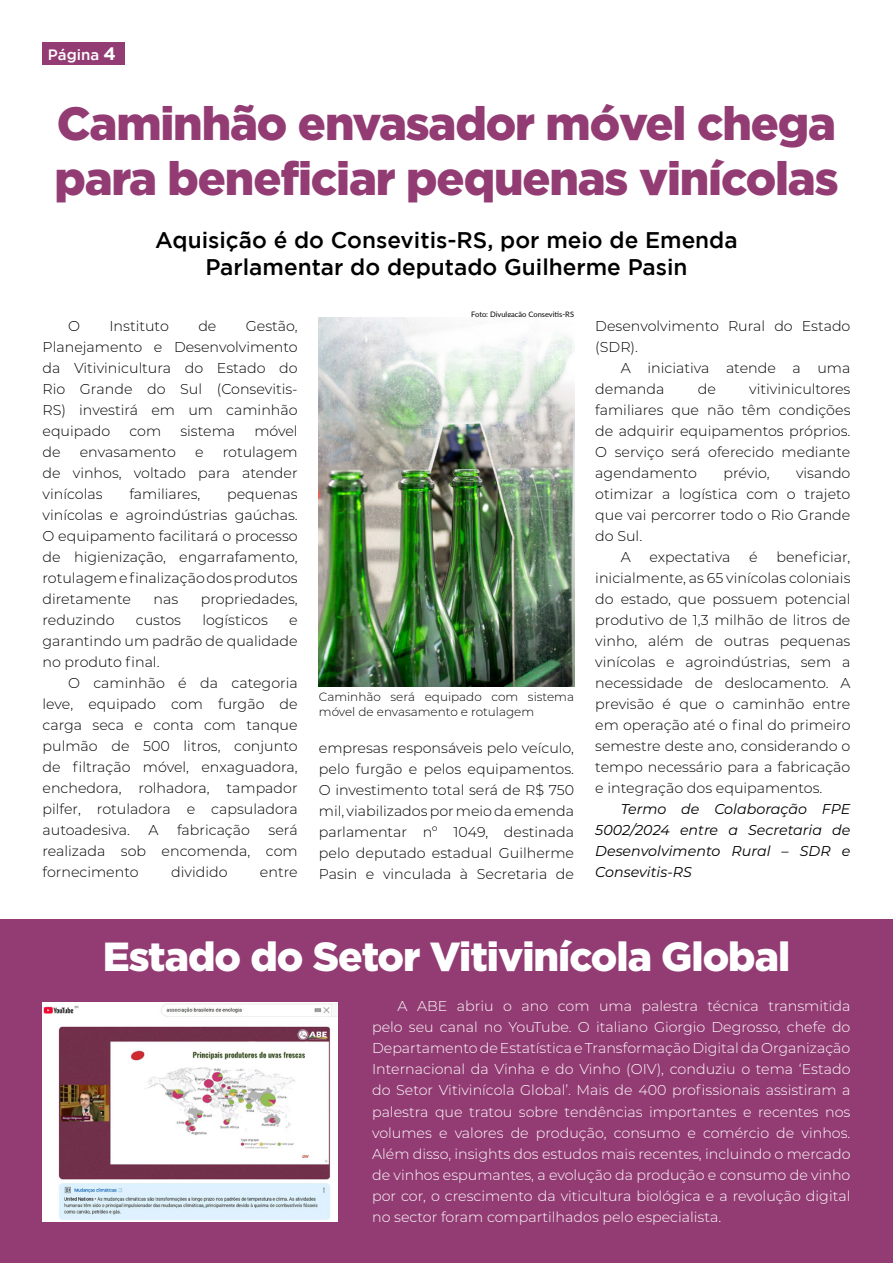
<style>
.page{position:relative;width:893px;height:1263px;background:#fff}
.page>*{position:absolute;margin:0;border:0;box-sizing:border-box;transform-origin:0 0}
.t1{font:900 46.65px/55.9px "Gotham";letter-spacing:-.025em;color:#933c74}
.t2{font:900 40.65px "Gotham";letter-spacing:-.025em;color:#fff}
.t3{font:500 22.65px/27.2px "Gotham";color:#000;text-align:center}
.t4{font:500 15px "Gotham";color:#fff}
.t5{font:300 14.25px/21px "Montserrat";color:#000;text-align:justify}
.t6{font:300 14.25px/21px "Montserrat";color:#fff;text-align:justify}
.t7{font:italic 14.25px/21px "Montserrat";color:#000;text-align:justify}
.t8{font:300 12px/14.4px "Montserrat";color:#000}
.t9{font:7.5px "Lato";color:#000}
.s1{font-weight:700;font-size:18px}
</style>
<div class="page">
<div style="left:0;top:919px;width:893px;height:344px;background:#933c74"></div>
<div style="left:43px;top:43px;width:82px;height:22px;background:#933c74"></div>
<img style="left:43px;top:1002px;width:295px;height:219px">
<img style="left:319px;top:317px;width:255px;height:369px">
<p class="t4" style="left:48px;top:46px;width:70px">Página <span class="s1">4</span></p>
<h1 class="t1" style="left:54px;top:94px;width:786px">Caminhão envasador móvel chega para beneficiar pequenas vinícolas</h1>
<h3 class="t3" style="left:155px;top:226px;width:584px">Aquisição é do Consevitis-RS, por meio de Emenda<br>Parlamentar do deputado Guilherme Pasin</h3>
<p class="t5" style="left:68px;top:315px;width:13px">O</p>
<p class="t5" style="left:109px;top:315px;width:61px">Instituto</p>
<p class="t5" style="left:198px;top:315px;width:20px">de</p>
<p class="t5" style="left:43px;top:315px;width:257px;text-indent:203px">Gestão, Planejamento e Desenvolvimento da Vitivinicultura do Estado do Rio Grande do Sul (Consevitis-RS) investirá em um caminhão equipado</p>
<p class="t5" style="left:129px;top:420px;width:33px">com</p>
<p class="t5" style="left:180px;top:420px;width:56px">sistema</p>
<p class="t5" style="left:254px;top:420px;width:45px">móvel</p>
<p class="t5" style="left:43px;top:441px;width:257px;text-indent:180px">rotulagem de vinhos, voltado para atender vinícolas</p>
<p class="t5" style="left:43px;top:441px;width:20px">de</p>
<p class="t5" style="left:80px;top:441px;width:98px">envasamento</p>
<p class="t5" style="left:195px;top:441px;width:10px">e</p>
<p class="t5" style="left:129px;top:483px;width:73px">familiares,</p>
<p class="t5" style="left:43px;top:483px;width:257px;text-indent:185px">pequenas vinícolas e agroindústrias gaúchas.<br>O equipamento facilitará o processo de higienização, engarrafamento, rotulagem e finalização dos produtos diretamente</p>
<p class="t5" style="left:153px;top:588px;width:26px">nas</p>
<p class="t5" style="left:201px;top:588px;width:98px">propriedades,</p>
<p class="t5" style="left:43px;top:609px;width:74px">reduzindo</p>
<p class="t5" style="left:136px;top:609px;width:47px">custos</p>
<p class="t5" style="left:202px;top:609px;width:67px">logísticos</p>
<p class="t5" style="left:43px;top:609px;width:257px;text-indent:247px">e garantindo um padrão de qualidade no produto final.</p>
<p class="t5" style="left:43px;top:672px;width:257px;text-indent:26px">O caminhão é da categoria leve, equipado com furgão de carga seca e conta com tanque pulmão de 500 litros, conjunto de filtração móvel, enxaguadora, enchedora, rolhadora, tampador pilfer, rotuladora e capsuladora autoadesiva.</p>
<p class="t5" style="left:149px;top:819px;width:12px">A</p>
<p class="t5" style="left:177px;top:819px;width:74px">fabricação</p>
<p class="t5" style="left:43px;top:819px;width:257px;text-indent:226px">será realizada sob encomenda, com fornecimento</p>
<p class="t5" style="left:171px;top:861px;width:58px">dividido</p>
<p class="t5" style="left:260px;top:861px;width:39px">entre</p>
<p class="t9" style="left:471px;top:309px;width:104px">Foto: Divulgação Consevitis-RS</p>
<p class="t8" style="left:319px;top:689px;width:257px">Caminhão será equipado com sistema móvel de envasamento e rotulagem</p>
<p class="t5" style="left:319px;top:737px;width:257px">empresas responsáveis pelo veículo, pelo furgão e pelos equipamentos.<br>O investimento total será de R$ 750 mil, viabilizados por meio da emenda parlamentar nº 1049, destinada pelo deputado estadual Guilherme Pasin e vinculada à Secretaria de</p>
<p class="t5" style="left:595px;top:315px;width:257px">Desenvolvimento Rural do Estado (SDR).</p>
<p class="t5" style="left:595px;top:357px;width:257px;text-indent:26px">A iniciativa atende a uma demanda</p>
<p class="t5" style="left:595px;top:378px;width:257px;text-indent:154px">vitivinicultores familiares que não têm condições de adquirir equipamentos próprios.<br>O serviço será oferecido mediante agendamento</p>
<p class="t5" style="left:698px;top:378px;width:20px">de</p>
<p class="t5" style="left:723px;top:462px;width:48px">prévio,</p>
<p class="t5" style="left:796px;top:462px;width:56px">visando</p>
<p class="t5" style="left:595px;top:483px;width:257px">otimizar a logística com o trajeto</p>
<p class="t5" style="left:595px;top:504px;width:257px">que vai percorrer todo o Rio Grande</p>
<p class="t5" style="left:595px;top:525px;width:48px">do Sul.</p>
<p class="t5" style="left:621px;top:546px;width:12px">A</p>
<p class="t5" style="left:650px;top:546px;width:82px">expectativa</p>
<p class="t5" style="left:749px;top:546px;width:10px">é</p>
<p class="t5" style="left:595px;top:546px;width:257px;text-indent:181px">beneficiar, inicialmente, as 65 vinícolas coloniais do estado, que possuem potencial produtivo de 1,3 milhão de litros de vinho, além de outras pequenas vinícolas e agroindústrias, sem a necessidade de deslocamento. A previsão é que o caminhão entre em operação até o final do primeiro semestre deste ano, considerando o tempo necessário para a fabricação e integração dos equipamentos.</p>
<p class="t7" style="left:595px;top:798px;width:257px;text-indent:26px">Termo de Colaboração FPE 5002/2024 entre a Secretaria de Desenvolvimento Rural – SDR e Consevitis-RS</p>
<h2 class="t2" style="left:103px;top:933px;width:689px">Estado do Setor Vitivinícola Global</h2>
<p class="t6" style="left:372px;top:995px;width:480px;text-indent:26px">A ABE abriu o ano com uma palestra técnica transmitida pelo seu canal no YouTube. O italiano Giorgio Degrosso, chefe do Departamento de Estatística e Transformação Digital da Organização Internacional da Vinha e do Vinho (OIV), conduziu o tema ‘Estado do Setor Vitivinícola Global’. Mais de 400 profissionais assistiram a palestra que tratou sobre tendências importantes e recentes nos volumes e valores de produção, consumo e comércio de vinhos.<br>Além disso, insights dos estudos mais recentes, incluindo o mercado de vinhos espumantes, a evolução da produção e consumo de vinho por cor, o crescimento da viticultura biológica e a revolução digital no sector foram compartilhados pelo especialista.</p>
</div>
